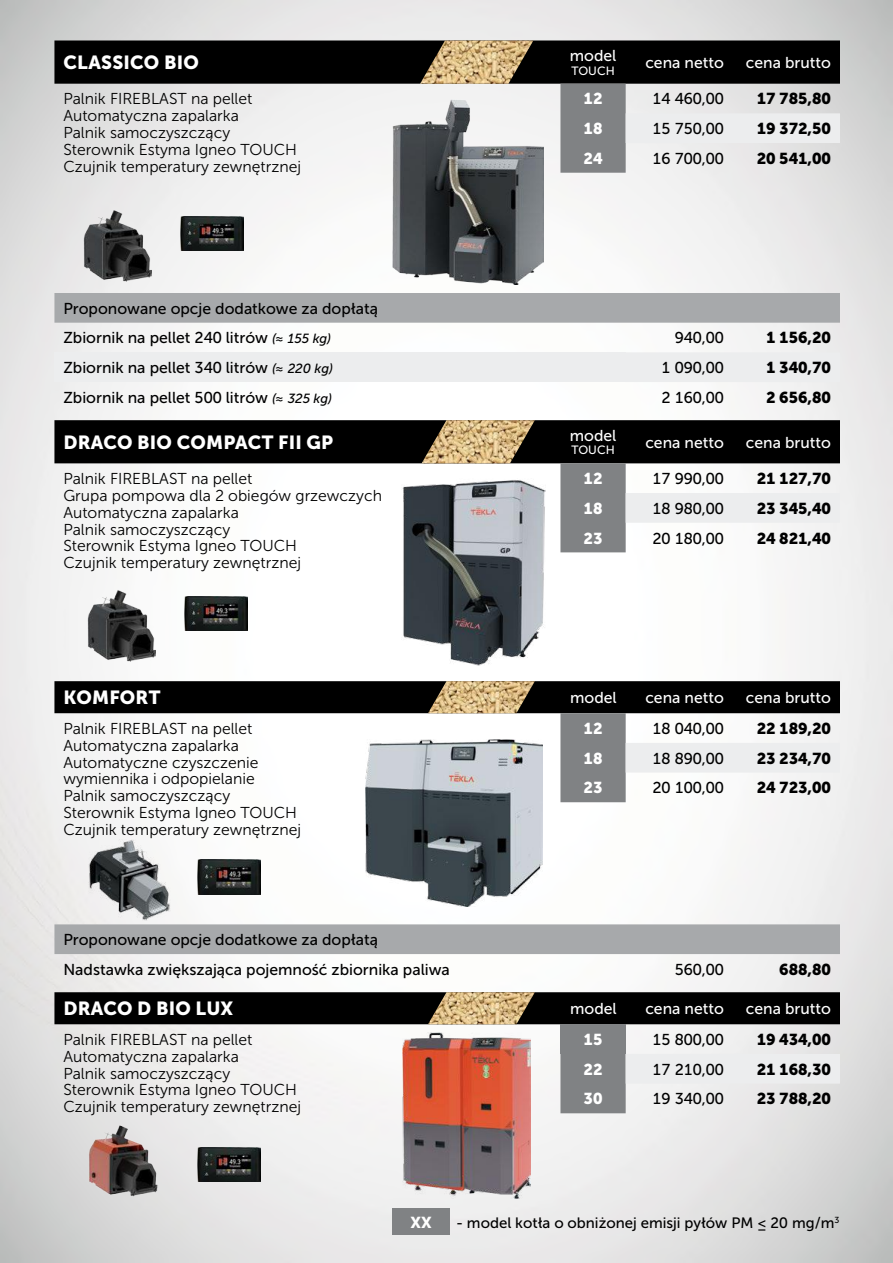
<style>
.page{position:relative;width:893px;height:1263px;background:#fff}
.page>*{position:absolute;margin:0;border:0;box-sizing:border-box;transform-origin:0 0}
.t1{font:18.9px "Museo Sans 900";letter-spacing:.01em;color:#fff}
.t2{font:15.75px/16.8px "Museo Sans 300";color:#000}
.t3{font:15.75px/29.7px "Museo Sans 500";color:#000}
.t4{font:15.75px "Museo Sans 900";color:#000}
.t5{font:15.75px "Museo Sans 500";color:#fff}
.t6{font:15.75px "Museo Sans 900";color:#fff}
.t7{font:15px "Museo Sans 500";color:#000}
.t8{font:12px "Museo Sans 500";color:#fff}
.s1{font-style:italic;font-size:13.2px}
</style>
<div class="page">
<img style="left:0;top:0;width:893px;height:1263px">
<svg style="left:54px;top:681px;width:786px;height:121px"></svg>
<div style="left:54px;top:924px;width:786px;height:30px;background:#a7a9ab"></div>
<img style="left:428px;top:681px;width:107px;height:32px">
<img style="left:197px;top:860px;width:63px;height:34px">
<img style="left:88px;top:840px;width:83px;height:80px">
<img style="left:365px;top:739px;width:178px;height:167px">
<div style="left:54px;top:992px;width:786px;height:32px;background:#000"></div>
<div style="left:560px;top:1024px;width:66px;height:30px;background:#808284"></div>
<svg style="left:560px;top:1054px;width:280px;height:59px;background:#d1d2d3"></svg>
<img style="left:428px;top:992px;width:107px;height:32px">
<img style="left:197px;top:1147px;width:63px;height:35px">
<img style="left:88px;top:1123px;width:70px;height:73px">
<img style="left:403px;top:1032px;width:128px;height:166px">
<svg style="left:54px;top:420px;width:786px;height:132px"></svg>
<img style="left:422px;top:420px;width:113px;height:43px">
<img style="left:402px;top:479px;width:143px;height:187px">
<img style="left:185px;top:596px;width:63px;height:34px">
<img style="left:88px;top:589px;width:68px;height:72px">
<div style="left:393px;top:1208px;width:57px;height:27px;background:#808284"></div>
<svg style="left:54px;top:40px;width:786px;height:133px"></svg>
<div style="left:54px;top:293px;width:786px;height:30px;background:#a7a9ab"></div>
<div style="left:54px;top:352px;width:572px;height:30px;background:#ecedee"></div>
<div style="left:626px;top:352px;width:214px;height:30px;background:#ecedee"></div>
<img style="left:420px;top:41px;width:113px;height:43px">
<img style="left:392px;top:99px;width:152px;height:186px">
<img style="left:180px;top:217px;width:63px;height:34px">
<img style="left:83px;top:210px;width:68px;height:72px">
<p class="t1" style="left:63px;top:52px;width:137px">CLASSICO BIO</p>
<p class="t5" style="left:570px;top:47px;width:48px">model</p>
<p class="t8" style="left:571px;top:64px;width:45px">TOUCH</p>
<p class="t5" style="left:645px;top:54px;width:80px">cena netto</p>
<p class="t5" style="left:746px;top:54px;width:87px">cena brutto</p>
<p class="t2" style="left:63px;top:91px;width:239px">Palnik FIREBLAST na pellet<br>Automatyczna zapalarka<br>Palnik samoczyszczący<br>Sterownik Estyma Igneo TOUCH<br>Czujnik temperatury zewnętrznej</p>
<p class="t6" style="left:584px;top:90px;width:20px">12</p>
<p class="t3" style="left:652px;top:84px;width:73px">14 460,00</p>
<p class="t4" style="left:757px;top:90px;width:76px">17 785,80</p>
<p class="t6" style="left:584px;top:120px;width:20px">18</p>
<p class="t3" style="left:652px;top:114px;width:73px">15 750,00</p>
<p class="t4" style="left:757px;top:120px;width:76px">19 372,50</p>
<p class="t6" style="left:584px;top:149px;width:20px">24</p>
<p class="t3" style="left:652px;top:144px;width:73px">16 700,00</p>
<p class="t4" style="left:757px;top:149px;width:76px">20 541,00</p>
<p class="t3" style="left:63px;top:294px;width:316px">Proponowane opcje dodatkowe za dopłatą<br>Zbiornik na pellet 240 litrów <span class="s1">(≈ 155 kg)</span></p>
<p class="t3" style="left:675px;top:323px;width:51px">940,00</p>
<p class="t4" style="left:766px;top:329px;width:66px">1 156,20</p>
<p class="t3" style="left:63px;top:353px;width:271px">Zbiornik na pellet 340 litrów <span class="s1">(≈ 220 kg)</span></p>
<p class="t3" style="left:662px;top:353px;width:64px">1 090,00</p>
<p class="t4" style="left:766px;top:359px;width:66px">1 340,70</p>
<p class="t3" style="left:63px;top:382px;width:270px">Zbiornik na pellet 500 litrów <span class="s1">(≈ 325 kg)</span></p>
<p class="t3" style="left:662px;top:382px;width:64px">2 160,00</p>
<p class="t4" style="left:766px;top:388px;width:66px">2 656,80</p>
<p class="t1" style="left:63px;top:431px;width:86px">DRACO BIO</p>
<p class="t1" style="left:177px;top:431px;width:158px">COMPACT FII GP</p>
<p class="t5" style="left:570px;top:427px;width:48px">model</p>
<p class="t8" style="left:571px;top:444px;width:45px">TOUCH</p>
<p class="t5" style="left:645px;top:434px;width:80px">cena netto</p>
<p class="t5" style="left:746px;top:434px;width:87px">cena brutto</p>
<p class="t2" style="left:63px;top:470px;width:320px">Palnik FIREBLAST na pellet<br>Grupa pompowa dla 2 obiegów grzewczych<br>Automatyczna zapalarka<br>Palnik samoczyszczący<br>Sterownik Estyma Igneo TOUCH<br>Czujnik temperatury zewnętrznej</p>
<p class="t6" style="left:584px;top:470px;width:20px">12</p>
<p class="t3" style="left:652px;top:464px;width:73px">17 990,00</p>
<p class="t4" style="left:757px;top:470px;width:76px">21 127,70</p>
<p class="t6" style="left:584px;top:499px;width:20px">18</p>
<p class="t3" style="left:652px;top:494px;width:73px">18 980,00</p>
<p class="t4" style="left:757px;top:499px;width:76px">23 345,40</p>
<p class="t6" style="left:584px;top:529px;width:20px">23</p>
<p class="t3" style="left:652px;top:523px;width:73px">20 180,00</p>
<p class="t4" style="left:757px;top:529px;width:76px">24 821,40</p>
<p class="t1" style="left:63px;top:687px;width:98px">KOMFORT</p>
<p class="t5" style="left:570px;top:689px;width:48px">model</p>
<p class="t5" style="left:645px;top:689px;width:80px">cena netto</p>
<p class="t5" style="left:746px;top:689px;width:87px">cena brutto</p>
<p class="t2" style="left:63px;top:720px;width:239px">Palnik FIREBLAST na pellet<br>Automatyczna zapalarka<br>Automatyczne czyszczenie wymiennika i odpopielanie<br>Palnik samoczyszczący<br>Sterownik Estyma Igneo TOUCH<br>Czujnik temperatury zewnętrznej</p>
<p class="t6" style="left:584px;top:719px;width:20px">12</p>
<p class="t3" style="left:652px;top:714px;width:73px">18 040,00</p>
<p class="t4" style="left:757px;top:719px;width:76px">22 189,20</p>
<p class="t6" style="left:584px;top:749px;width:20px">18</p>
<p class="t3" style="left:652px;top:743px;width:73px">18 890,00</p>
<p class="t4" style="left:757px;top:749px;width:76px">23 234,70</p>
<p class="t6" style="left:584px;top:779px;width:20px">23</p>
<p class="t3" style="left:652px;top:773px;width:73px">20 100,00</p>
<p class="t4" style="left:757px;top:779px;width:76px">24 723,00</p>
<p class="t3" style="left:63px;top:925px;width:388px">Proponowane opcje dodatkowe za dopłatą<br>Nadstawka zwiększająca pojemność zbiornika paliwa</p>
<p class="t3" style="left:675px;top:955px;width:51px">560,00</p>
<p class="t4" style="left:779px;top:960px;width:53px">688,80</p>
<p class="t1" style="left:63px;top:998px;width:171px">DRACO D BIO LUX</p>
<p class="t5" style="left:570px;top:1000px;width:48px">model</p>
<p class="t5" style="left:645px;top:1000px;width:80px">cena netto</p>
<p class="t5" style="left:746px;top:1000px;width:87px">cena brutto</p>
<p class="t2" style="left:63px;top:1031px;width:239px">Palnik FIREBLAST na pellet<br>Automatyczna zapalarka<br>Palnik samoczyszczący<br>Sterownik Estyma Igneo TOUCH<br>Czujnik temperatury zewnętrznej</p>
<p class="t6" style="left:584px;top:1030px;width:20px">15</p>
<p class="t3" style="left:652px;top:1025px;width:73px">15 800,00</p>
<p class="t4" style="left:757px;top:1030px;width:76px">19 434,00</p>
<p class="t6" style="left:584px;top:1060px;width:20px">22</p>
<p class="t3" style="left:652px;top:1054px;width:73px">17 210,00</p>
<p class="t4" style="left:757px;top:1060px;width:76px">21 168,30</p>
<p class="t6" style="left:584px;top:1090px;width:20px">30</p>
<p class="t3" style="left:652px;top:1084px;width:73px">19 340,00</p>
<p class="t4" style="left:757px;top:1090px;width:76px">23 788,20</p>
<p class="t6" style="left:411px;top:1213px;width:23px">XX</p>
<p class="t7" style="left:456px;top:1214px;width:385px">- model kotła o obniżonej emisji pyłów PM ≤ 20 mg/m<sup>3</sup></p>
</div>
